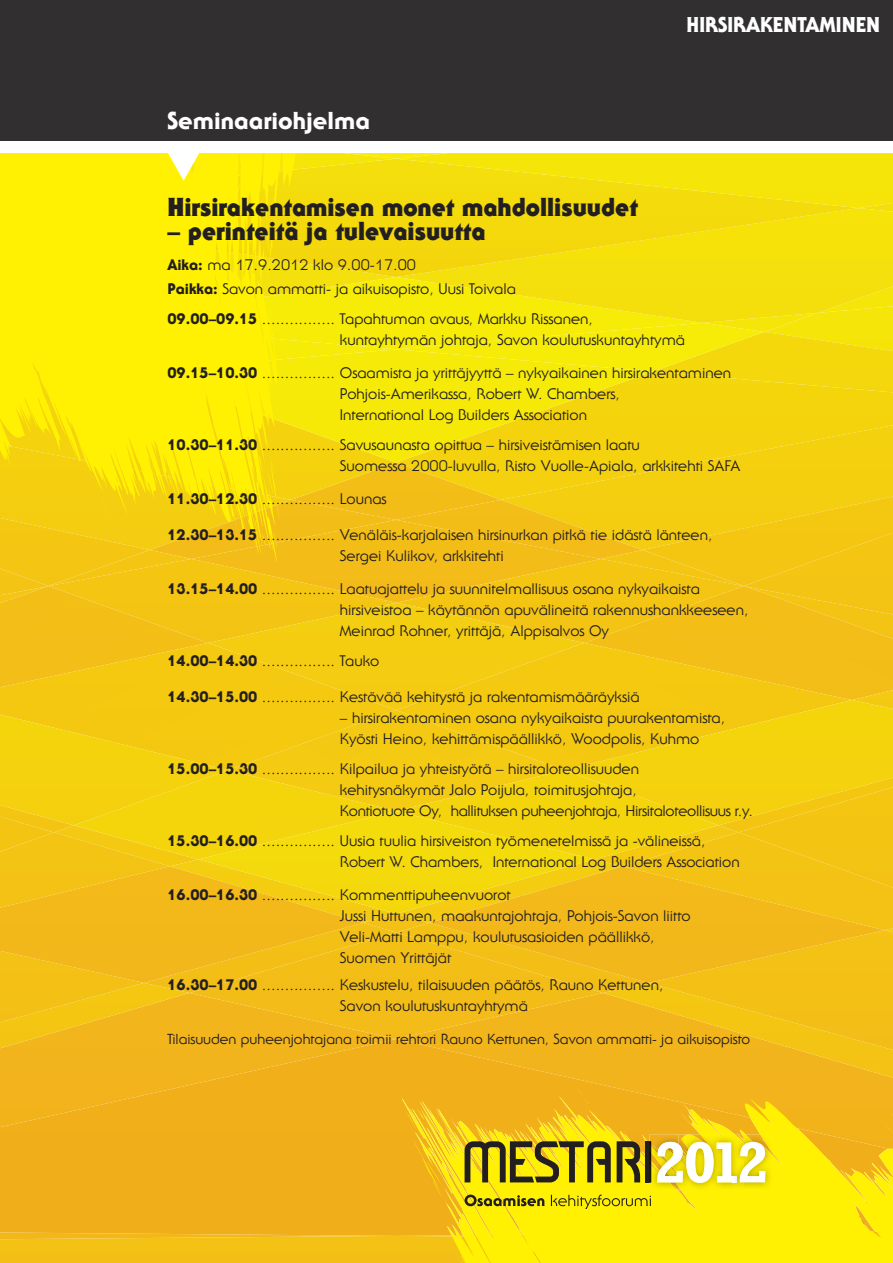
<style>
.page{position:relative;width:893px;height:1263px;background:#fff}
.page>*{position:absolute;margin:0;border:0;box-sizing:border-box;transform-origin:0 0}
.t1{font:900 25.5px "Serif Gothic Std";color:#231f20}
.t2{font:800 24px "Serif Gothic Std";color:#fff}
.t3{font:800 21px "Serif Gothic Std";color:#fff}
.t4{font:15px/21px "Serif Gothic Std";color:#231f20}
.t5{font:14.25px "Serif Gothic Std";color:#231f20}
.s1{font-weight:800}
</style>
<div class="page">
<div style="left:0;top:1127px;width:402px;height:105px;background:#f1ae1b"></div>
<div style="left:396px;top:1039px;width:207px;height:110px;background:#f2b41b"></div>
<img style="left:0;top:1232px;width:402px;height:4px">
<div style="left:643px;top:500px;width:250px;height:86px;background:#f4c612"></div>
<img style="left:603px;top:993px;width:290px;height:81px">
<img style="left:648px;top:932px;width:245px;height:118px">
<svg style="left:885px;top:930px;width:8px;height:2px"></svg>
<div style="left:0;top:1039px;width:396px;height:88px;background:#f1af1a"></div>
<img style="left:0;top:993px;width:189px;height:55px">
<div style="left:189px;top:993px;width:414px;height:46px;background:#f3bc1b"></div>
<img style="left:144px;top:932px;width:504px;height:61px">
<img style="left:0;top:1236px;width:402px;height:27px">
<img style="left:363px;top:923px;width:66px;height:9px">
<img style="left:363px;top:859px;width:259px;height:64px">
<img style="left:429px;top:866px;width:456px;height:117px">
<img style="left:738px;top:825px;width:155px;height:7px">
<img style="left:622px;top:832px;width:271px;height:98px">
<img style="left:170px;top:859px;width:28px;height:7px">
<img style="left:74px;top:770px;width:645px;height:89px">
<div style="left:744px;top:586px;width:149px;height:104px;background:#f3be17"></div>
<img style="left:0;top:643px;width:852px;height:127px">
<img style="left:198px;top:811px;width:396px;height:103px">
<img style="left:852px;top:690px;width:41px;height:10px">
<img style="left:564px;top:700px;width:329px;height:125px">
<img style="left:0;top:983px;width:144px;height:39px">
<img style="left:0;top:866px;width:363px;height:117px">
<img style="left:0;top:595px;width:208px;height:92px">
<img style="left:343px;top:500px;width:300px;height:59px">
<img style="left:49px;top:559px;width:695px;height:84px">
<img style="left:0;top:586px;width:49px;height:9px">
<img style="left:0;top:566px;width:49px;height:20px">
<div style="left:343px;top:500px;width:158px;height:20px;background:#f3bd18"></div>
<div style="left:49px;top:566px;width:142px;height:20px;background:#f4c513"></div>
<img style="left:343px;top:392px;width:550px;height:108px">
<img style="left:54px;top:825px;width:20px;height:7px">
<img style="left:0;top:714px;width:228px;height:111px">
<img style="left:601px;top:550px;width:143px;height:36px">
<div style="left:208px;top:603px;width:376px;height:107px;background:#f4ca11"></div>
<img style="left:0;top:817px;width:54px;height:15px">
<img style="left:0;top:832px;width:170px;height:76px">
<img style="left:343px;top:372px;width:310px;height:91px">
<div style="left:343px;top:349px;width:310px;height:23px;background:#f6eb08"></div>
<img style="left:703px;top:323px;width:61px;height:9px">
<img style="left:764px;top:323px;width:129px;height:9px">
<img style="left:653px;top:332px;width:240px;height:60px">
<div style="left:343px;top:323px;width:360px;height:26px;background:#f6ec08"></div>
<img style="left:396px;top:153px;width:497px;height:170px">
<img style="left:859px;top:203px;width:34px;height:9px">
<img style="left:343px;top:277px;width:53px;height:46px">
<div style="left:343px;top:159px;width:516px;height:118px;background:#f4dd0c"></div>
<div style="left:343px;top:159px;width:53px;height:42px;background:#f4dd0c"></div>
<img style="left:343px;top:153px;width:106px;height:6px">
<svg style="left:0;top:153px;width:343px;height:413px;background:#fae506"></svg>
<svg style="left:275px;top:345px;width:2px;height:7px"></svg>
<svg style="left:264px;top:209px;width:12px;height:120px"></svg>
<svg style="left:254px;top:451px;width:26px;height:110px;background:#f6d00f"></svg>
<svg style="left:144px;top:479px;width:4px;height:14px"></svg>
<svg style="left:99px;top:491px;width:9px;height:25px"></svg>
<svg style="left:43px;top:410px;width:10px;height:28px"></svg>
<svg style="left:402px;top:1074px;width:491px;height:189px;background:#f8d30e"></svg>
<svg style="left:450px;top:1242px;width:4px;height:8px"></svg>
<svg style="left:407px;top:1097px;width:37px;height:104px;background:#f3bb1e"></svg>
<svg style="left:546px;top:1123px;width:9px;height:12px"></svg>
<svg style="left:576px;top:1088px;width:18px;height:22px"></svg>
<div style="left:0;top:0;width:893px;height:141px;background:#312f30"></div>
<svg style="left:167px;top:153px;width:33px;height:28px"></svg>
<div style="left:645px;top:1141px;width:6px;height:41px;background:#231f20"></div>
<img style="left:649px;top:1134px;width:30px;height:11px">
<img style="left:649px;top:1145px;width:30px;height:45px">
<img style="left:649px;top:1144px;width:2px;height:38px">
<img style="left:690px;top:1134px;width:19px;height:1px">
<img style="left:690px;top:1183px;width:19px;height:7px">
<img style="left:679px;top:1134px;width:11px;height:56px">
<img style="left:709px;top:1134px;width:64px;height:56px">
<img style="left:735px;top:1134px;width:38px;height:26px">
<img style="left:732px;top:1183px;width:12px;height:7px">
<svg style="left:653px;top:1135px;width:112px;height:48px"></svg>
<svg style="left:465px;top:1141px;width:146px;height:41px;background:#9c9013"></svg>
<svg style="left:617px;top:1141px;width:23px;height:41px"></svg>
<svg style="left:465px;top:1194px;width:80px;height:12px"></svg>
<svg style="left:551px;top:1194px;width:100px;height:15px"></svg>
<h2 class="t2" style="left:167px;top:106px;width:204px">Seminaariohjelma</h2>
<h3 class="t3" style="left:686px;top:11px;width:195px">HIRSIRAKENTAMINEN</h3>
<h1 class="t1" style="left:167px;top:191px;width:472px">Hirsirakentamisen monet mahdollisuudet</h1>
<h1 class="t1" style="left:167px;top:215px;width:320px">– perinteitä ja tulevaisuutta</h1>
<p class="t4" style="left:167px;top:253px;width:350px;line-height:24px"><span class="s1">Aika:</span> ma 17.9.2012 klo 9.00-17.00<br><span class="s1">Paikka:</span> Savon ammatti- ja aikuisopisto, Uusi Toivala</p>
<p class="t4" style="left:340px;top:308px;width:347px;text-indent:-172px"><span class="s1">09.00–09.15</span> ................ Tapahtuman avaus, Markku Rissanen, kuntayhtymän johtaja, Savon koulutuskuntayhtymä</p>
<p class="t4" style="left:340px;top:362px;width:393px;text-indent:-172px"><span class="s1">09.15–10.30</span> ................ Osaamista ja yrittäjyyttä – nykyaikainen hirsirakentaminen<br>Pohjois-Amerikassa, Robert W. Chambers,<br>International Log Builders Association</p>
<p class="t4" style="left:340px;top:434px;width:402px;text-indent:-172px"><span class="s1">10.30–11.30</span> ................ Savusaunasta opittua – hirsiveistämisen laatu<br>Suomessa 2000-luvulla, Risto Vuolle-Apiala, arkkitehti SAFA</p>
<p class="t4" style="left:167px;top:488px;width:221px"><span class="s1">11.30–12.30</span> ................ Lounas</p>
<p class="t4" style="left:340px;top:524px;width:374px;text-indent:-172px"><span class="s1">12.30–13.15</span> ................ Venäläis-karjalaisen hirsinurkan pitkä tie idästä länteen,<br>Sergei Kulikov, arkkitehti</p>
<p class="t4" style="left:340px;top:578px;width:410px;text-indent:-172px"><span class="s1">13.15–14.00</span> ................ Laatuajattelu ja suunnitelmallisuus osana nykyaikaista hirsiveistoa – käytännön apuvälineitä rakennushankkeeseen,<br>Meinrad Rohner, yrittäjä, Alppisalvos Oy</p>
<p class="t4" style="left:167px;top:650px;width:213px"><span class="s1">14.00–14.30</span> ................ Tauko</p>
<p class="t4" style="left:167px;top:686px;width:474px"><span class="s1">14.30–15.00</span> ................ Kestävää kehitystä ja rakentamismääräyksiä</p>
<p class="t4" style="left:340px;top:707px;width:387px">– hirsirakentaminen osana nykyaikaista puurakentamista,<br>Kyösti Heino, kehittämispäällikkö, Woodpolis, Kuhmo</p>
<p class="t4" style="left:340px;top:758px;width:415px;text-indent:-172px"><span class="s1">15.00–15.30</span> ................ Kilpailua ja yhteistyötä – hirsitaloteollisuuden<br>kehitysnäkymät Jalo Poijula, toimitusjohtaja,<br>Kontiotuote Oy, hallituksen puheenjohtaja, Hirsitaloteollisuus r.y.</p>
<p class="t4" style="left:340px;top:830px;width:401px;text-indent:-172px"><span class="s1">15.30–16.00</span> ................ Uusia tuulia hirsiveiston työmenetelmissä ja -välineissä,<br>Robert W. Chambers, International Log Builders Association</p>
<p class="t4" style="left:340px;top:884px;width:352px;text-indent:-172px"><span class="s1">16.00–16.30</span> ................ Kommenttipuheenvuorot<br>Jussi Huttunen, maakuntajohtaja, Pohjois-Savon liitto Veli-Matti Lamppu, koulutusasioiden päällikkö, Suomen Yrittäjät</p>
<p class="t4" style="left:340px;top:974px;width:325px;text-indent:-172px"><span class="s1">16.30–17.00</span> ................ Keskustelu, tilaisuuden päätös, Rauno Kettunen,<br>Savon koulutuskuntayhtymä</p>
<p class="t5" style="left:167px;top:1030px;width:584px">Tilaisuuden puheenjohtajana toimii rehtori Rauno Kettunen, Savon ammatti- ja aikuisopisto</p>
</div>
